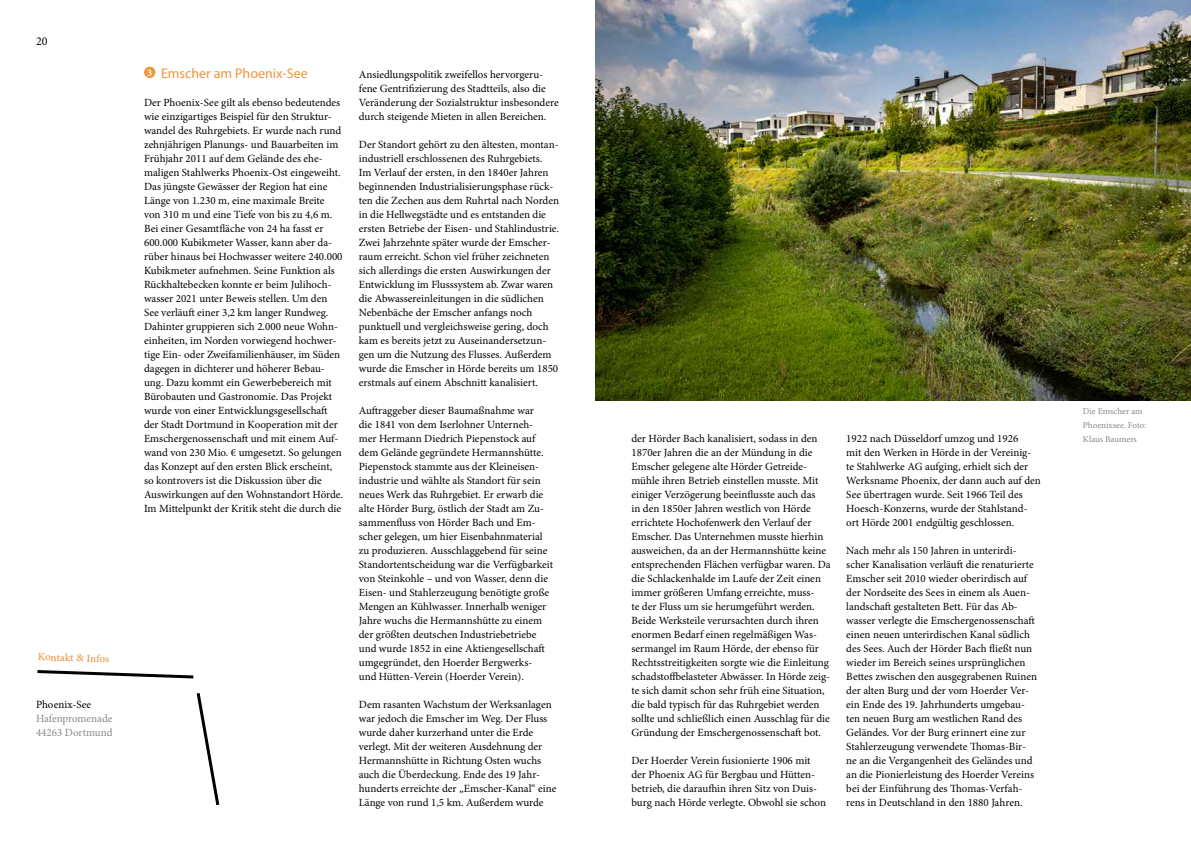
<style>
.page{position:relative;width:1191px;height:842px;background:#fff}
.page>*{position:absolute;margin:0;border:0;box-sizing:border-box;transform-origin:0 0}
.t1{font:14px "Myriad Pro";color:#ef953f}
.t2{font:12px "Minion Pro";color:#000}
.t3{font:11px/14px "Minion Pro";color:#000}
.t4{font:11px/14px "Minion Pro";color:#8c8986}
.t5{font:500 11px "Minion Pro";color:#ef953f}
.t6{font:700 10px "Minion Pro";color:#fff}
.t7{font:9px/14px "Minion Pro";color:#8c8986}
</style>
<div class="page">
<img style="left:595px;top:0;width:596px;height:400px">
<svg style="left:196px;top:693px;width:24px;height:113px"></svg>
<svg style="left:37px;top:670px;width:157px;height:9px"></svg>
<div style="left:144px;top:67px;width:11px;height:11px;background:#ef953f;border-radius:50%"></div>
<p class="t2" style="left:36px;top:33px;width:13px">20</p>
<p class="t5" style="left:38px;top:649px;width:73px;rotate:2deg">Kontakt &amp; Infos</p>
<p class="t3" style="left:36px;top:698px;width:57px">Phoenix-See</p>
<p class="t4" style="left:36px;top:712px;width:78px">Hafenpromenade<br>44263 Dortmund</p>
<p class="t1" style="left:161px;top:65px;width:148px">Emscher am Phoenix-See</p>
<p class="t3" style="left:144px;top:96px;width:200px">Der Phoenix-See gilt als ebenso bedeutendes wie einzigartiges Beispiel für den Struktur&shy;wandel des Ruhrgebiets. Er wurde nach rund zehnjährigen Planungs- und Bauarbeiten im Frühjahr 2011 auf dem Gelände des ehe&shy;maligen Stahlwerks Phoenix-Ost eingeweiht.<br>Das jüngste Gewässer der Region hat eine Länge von 1.230 m, eine maximale Breite von 310 m und eine Tiefe von bis zu 4,6 m.<br>Bei einer Gesamtfläche von 24 ha fasst er 600.000 Kubikmeter Wasser, kann aber da&shy;rüber hinaus bei Hochwasser weitere 240.000<br>Kubikmeter aufnehmen. Seine Funktion als Rückhaltebecken konnte er beim Julihoch&shy;wasser 2021 unter Beweis stellen. Um den See verläuft einer 3,2 km langer Rundweg.<br>Dahinter gruppieren sich 2.000 neue Wohn&shy;einheiten, im Norden vorwiegend hochwer&shy;tige Ein- oder Zweifamilienhäuser, im Süden dagegen in dichterer und höherer Bebau&shy;ung. Dazu kommt ein Gewerbebereich mit Bürobauten und Gastronomie. Das Projekt wurde von einer Entwicklungsgesellschaft der Stadt Dortmund in Kooperation mit der Emschergenossenschaft und mit einem Auf&shy;wand von 230 Mio. € umgesetzt. So gelungen das Konzept auf den ersten Blick erscheint, so kontrovers ist die Diskussion über die Auswirkungen auf den Wohnstandort Hörde.<br>Im Mittelpunkt der Kritik steht die durch die</p>
<p class="t6" style="left:147px;top:66px;width:6px">3</p>
<p class="t3" style="left:359px;top:68px;width:201px">Ansiedlungspolitik zweifellos hervorgeru&shy;fene Gentrifizierung des Stadtteils, also die Veränderung der Sozialstruktur insbesondere durch steigende Mieten in allen Bereichen.</p>
<p class="t3" style="left:359px;top:138px;width:202px">Der Standort gehört zu den ältesten, montan&shy;industriell erschlossenen des Ruhrgebiets.<br>Im Verlauf der ersten, in den 1840er Jahren beginnenden Industrialisierungsphase rück&shy;ten die Zechen aus dem Ruhrtal nach Norden in die Hellwegstädte und es entstanden die ersten Betriebe der Eisen- und Stahlindustrie.<br>Zwei Jahrzehnte später wurde der Emscher&shy;raum erreicht. Schon viel früher zeichneten sich allerdings die ersten Auswirkungen der Entwicklung im Flusssystem ab. Zwar waren die Abwassereinleitungen in die südlichen Nebenbäche der Emscher anfangs noch punktuell und vergleichsweise gering, doch kam es bereits jetzt zu Auseinandersetzun&shy;gen um die Nutzung des Flusses. Außerdem wurde die Emscher in Hörde bereits um 1850 erstmals auf einem Abschnitt kanalisiert.</p>
<p class="t3" style="left:359px;top:404px;width:196px">Auftraggeber dieser Baumaßnahme war<br>die 1841 von dem Iserlohner Unterneh&shy;mer Hermann Diedrich Piepenstock auf dem Gelände gegründete Hermannshütte.<br>Piepenstock stammte aus der Kleineisen&shy;industrie und wählte als Standort für sein neues Werk das Ruhrgebiet. Er erwarb die alte Hörder Burg, östlich der Stadt am Zu&shy;sammenfluss von Hörder Bach und Em&shy;scher gelegen, um hier Eisenbahnmaterial zu produzieren. Ausschlaggebend für seine Standortentscheidung war die Verfügbarkeit von Steinkohle – und von Wasser, denn die Eisen- und Stahlerzeugung benötigte große Mengen an Kühlwasser. Innerhalb weniger Jahre wuchs die Hermannshütte zu einem der größten deutschen Industriebetriebe und wurde 1852 in eine Aktiengesellschaft umgegründet, den Hoerder Bergwerks-<br>und Hütten-Verein (Hoerder Verein).</p>
<p class="t3" style="left:359px;top:698px;width:199px">Dem rasanten Wachstum der Werksanlagen war jedoch die Emscher im Weg. Der Fluss wurde daher kurzerhand unter die Erde verlegt. Mit der weiteren Ausdehnung der Hermannshütte in Richtung Osten wuchs auch die Überdeckung. Ende des 19 Jahr&shy;hunderts erreichte der „Emscher-Kanal“ eine Länge von rund 1,5 km. Außerdem wurde</p>
<p class="t3" style="left:631px;top:432px;width:201px">der Hörder Bach kanalisiert, sodass in den 1870er Jahren die an der Mündung in die Emscher gelegene alte Hörder Getreide&shy;mühle ihren Betrieb einstellen musste. Mit einiger Verzögerung beeinflusste auch das<br>in den 1850er Jahren westlich von Hörde errichtete Hochofenwerk den Verlauf der Emscher. Das Unternehmen musste hierhin ausweichen, da an der Hermannshütte keine entsprechenden Flächen verfügbar waren. Da die Schlackenhalde im Laufe der Zeit einen immer größeren Umfang erreichte, muss-<br>te der Fluss um sie herumgeführt werden.<br>Beide Werksteile verursachten durch ihren enormen Bedarf einen regelmäßigen Was&shy;sermangel im Raum Hörde, der ebenso für Rechtsstreitigkeiten sorgte wie die Einleitung schadstoffbelasteter Abwässer. In Hörde zeig&shy;te sich damit schon sehr früh eine Situation, die bald typisch für das Ruhrgebiet werden sollte und schließlich einen Ausschlag für die Gründung der Emschergenossenschaft bot.</p>
<p class="t3" style="left:631px;top:754px;width:196px">Der Hoerder Verein fusionierte 1906 mit der Phoenix AG für Bergbau und Hütten&shy;betrieb, die daraufhin ihren Sitz von Duis&shy;burg nach Hörde verlegte. Obwohl sie schon</p>
<p class="t3" style="left:846px;top:432px;width:196px">1922 nach Düsseldorf umzog und 1926<br>mit den Werken in Hörde in der Vereinig&shy;te Stahlwerke AG aufging, erhielt sich der Werksname Phoenix, der dann auch auf den See übertragen wurde. Seit 1966 Teil des Hoesch-Konzerns, wurde der Stahlstand&shy;ort Hörde 2001 endgültig geschlossen.</p>
<p class="t3" style="left:846px;top:544px;width:192px">Nach mehr als 150 Jahren in unterirdi&shy;scher Kanalisation verläuft die renaturierte Emscher seit 2010 wieder oberirdisch auf der Nordseite des Sees in einem als Auen&shy;landschaft gestalteten Bett. Für das Ab&shy;wasser verlegte die Emschergenossenschaft einen neuen unterirdischen Kanal südlich des Sees. Auch der Hörder Bach fließt nun wieder im Bereich seines ursprünglichen Bettes zwischen den ausgegrabenen Ruinen der alten Burg und der vom Hoerder Ver&shy;ein Ende des 19. Jahrhunderts umgebau&shy;ten neuen Burg am westlichen Rand des Geländes. Vor der Burg erinnert eine zur Stahlerzeugung verwendete Thomas-Bir&shy;ne an die Vergangenheit des Geländes und an die Pionierleistung des Hoerder Vereins bei der Einführung des Thomas-Verfah&shy;rens in Deutschland in den 1880 Jahren.</p>
<p class="t7" style="left:1083px;top:404px;width:65px">Die Emscher am<br>Phoenixsee. Foto:<br>Klaus Baumers</p>
</div>
